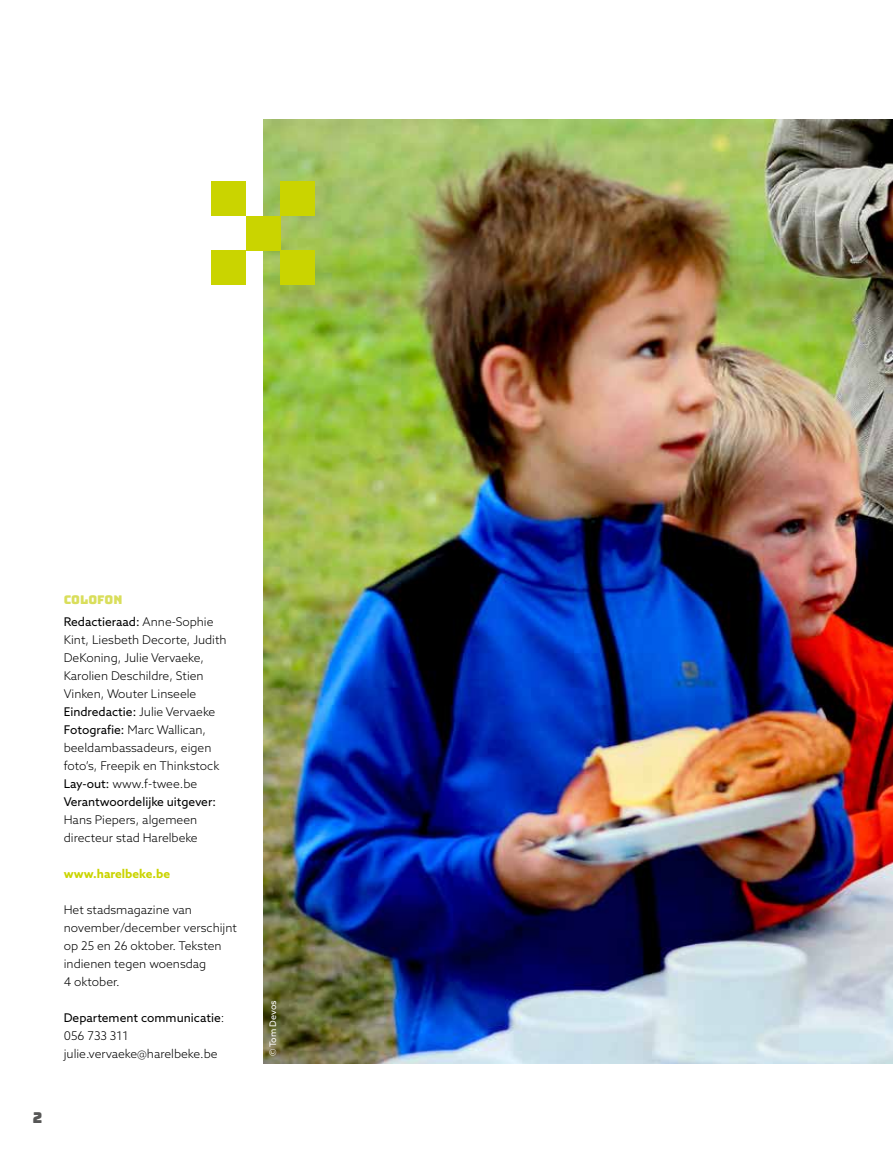
<style>
.page{position:relative;width:893px;height:1149px;background:#fff}
.page>*{position:absolute;margin:0;border:0;box-sizing:border-box;transform-origin:0 0}
.t1{font:15px "Bungee";color:#575756}
.t2{font:300 12px/18px "Azo Sans";color:#000}
.t3{font:700 12px "Azo Sans";color:#cad400}
.t4{font:12px "Bungee";color:#d9de5b}
.t5{font:9px "Azo Sans";letter-spacing:-.01em;color:#fff}
.s1{font-weight:400}
</style>
<div class="page">
<img style="left:263px;top:119px;width:630px;height:944px">
<div style="left:212px;top:181px;width:34px;height:35px;background:#cad400"></div>
<div style="left:246px;top:216px;width:34px;height:34px;background:#cad400"></div>
<div style="left:280px;top:181px;width:34px;height:35px;background:#cad400"></div>
<div style="left:212px;top:250px;width:34px;height:35px;background:#cad400"></div>
<div style="left:280px;top:250px;width:34px;height:35px;background:#cad400"></div>
<p class="t1" style="left:33px;top:1108px;width:11px">2</p>
<p class="t4" style="left:64px;top:592px;width:60px">COLOFON</p>
<p class="t2" style="left:64px;top:612px;width:164px"><span class="s1">Redactieraad:</span> Anne-Sophie<br>Kint, Liesbeth Decorte, Judith<br>DeKoning, Julie Vervaeke,<br>Karolien Deschildre, Stien<br>Vinken, Wouter Linseele<br><span class="s1">Eindredactie:</span> Julie Vervaeke<br><span class="s1">Fotografie:</span> Marc Wallican, beeldambassadeurs, eigen foto’s, Freepik en Thinkstock<br><span class="s1">Lay-out:</span> www.f-twee.be<br><span class="s1">Verantwoordelijke uitgever:</span></p>
<p class="t2" style="left:64px;top:810px;width:135px">Hans Piepers, algemeen directeur stad Harelbeke</p>
<p class="t3" style="left:64px;top:865px;width:108px">www.harelbeke.be</p>
<p class="t2" style="left:64px;top:900px;width:175px">Het stadsmagazine van november/december verschijnt op 25 en 26 oktober. Teksten indienen tegen woensdag<br>4 oktober.</p>
<p class="t2" style="left:64px;top:1008px;width:162px"><span class="s1">Departement communicatie</span>:<br>056 733 311 julie.vervaeke@harelbeke.be</p>
<p class="t5" style="left:267px;top:1055px;width:57px;rotate:-90deg">© Tom Devos</p>
</div>
